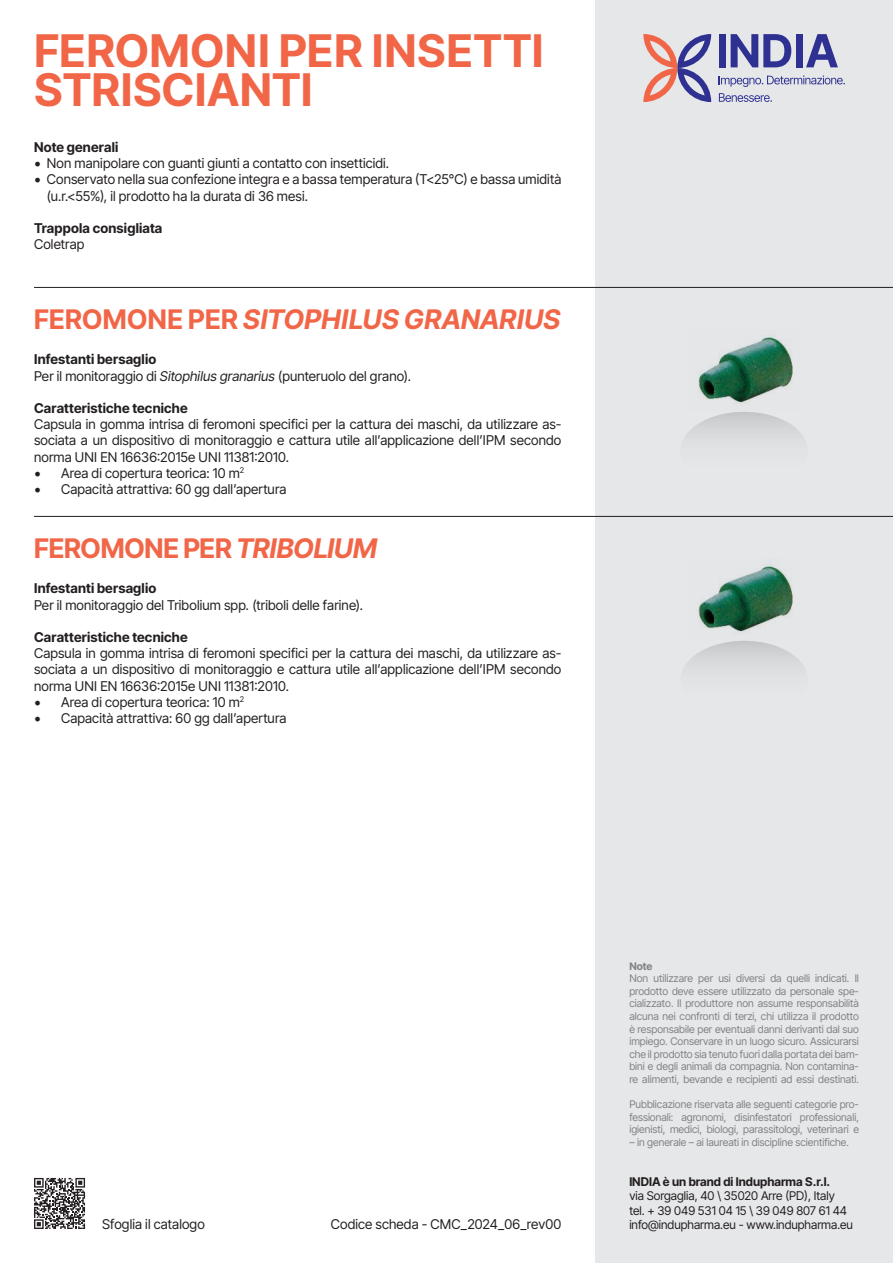
<style>
.page{position:relative;width:893px;height:1263px;background:#fff}
.page>*{position:absolute;margin:0;border:0;box-sizing:border-box;transform-origin:0 0}
.t1{font:700 45px/39px "Inter Tight";letter-spacing:.02em;color:#f26648}
.t2{font:italic 700 27px "Inter Tight";letter-spacing:.015em;color:#f26648}
.t3{font:700 27px "Inter Tight";letter-spacing:-.005em;color:#f26648}
.t4{font:13.5px/16.2px "Inter Tight";letter-spacing:.01em;color:#231f20;text-align:justify}
.t5{font:700 13.5px "Inter Tight";letter-spacing:.015em;color:#231f20}
.t6{font:12px "Inter Tight";color:#231f20}
.t7{font:700 12px "Inter Tight";color:#231f20}
.t8{font:10.5px/12.6px "Inter Tight";color:#808285;text-align:justify}
.t9{font:700 10.5px "Inter Tight";color:#808285}
.s1{font-family:"Minion Pro";font-size:18px}
.s2{font-style:normal}
.s3{font-style:italic}
</style>
<div class="page">
<div style="left:595px;top:0;width:298px;height:1263px;background:#e6e7e9"></div>
<svg style="left:719px;top:75px;width:126px;height:12px"></svg>
<svg style="left:719px;top:93px;width:53px;height:9px"></svg>
<svg style="left:643px;top:34px;width:68px;height:68px"></svg>
<div style="left:719px;top:34px;width:7px;height:33px;background:#2e3092"></div>
<svg style="left:731px;top:34px;width:60px;height:33px"></svg>
<div style="left:796px;top:34px;width:7px;height:33px;background:#2e3092"></div>
<svg style="left:806px;top:34px;width:32px;height:33px"></svg>
<div style="left:680px;top:412px;width:128px;height:78px;background:linear-gradient(to bottom,#cfd0d2,#ecedef);border-radius:50%"></div>
<div style="left:680px;top:641px;width:128px;height:78px;background:linear-gradient(to bottom,#cfd0d2,#ecedef);border-radius:50%"></div>
<hr style="left:34px;top:287px;width:859px;height:1px;background:#231f20">
<hr style="left:34px;top:516px;width:859px;height:1px;background:#231f20">
<img style="left:698px;top:336px;width:95px;height:67px">
<img style="left:698px;top:565px;width:95px;height:67px">
<svg style="left:34px;top:1178px;width:51px;height:51px"></svg>
<p class="t1" style="left:34px;top:30px;width:511px">FEROMONI PER INSETTI<br>STRISCIANTI</p>
<p class="t5" style="left:34px;top:137px;width:86px">Note generali</p>
<p class="t4" style="left:34px;top:155px;width:357px"><span class="s1">•</span> Non manipolare con guanti giunti a contatto con insetticidi.</p>
<p class="t4" style="left:47px;top:171px;width:516px;text-indent:-13px"><span class="s1">•</span> Conservato nella sua confezione integra e a bassa temperatura (T&lt;25°C) e bassa umidità (u.r.&lt;55%), il prodotto ha la durata di 36 mesi.</p>
<p class="t5" style="left:34px;top:218px;width:130px">Trappola consigliata</p>
<p class="t4" style="left:34px;top:236px;width:52px">Coletrap</p>
<p class="t2" style="left:34px;top:299px;width:528px"><span class="s2">FEROMONE PER</span> SITOPHILUS GRANARIUS</p>
<p class="t5" style="left:34px;top:349px;width:124px">Infestanti bersaglio</p>
<p class="t4" style="left:34px;top:367px;width:378px">Per il monitoraggio di <span class="s3">Sitophilus granarius</span> (punteruolo del grano).</p>
<p class="t5" style="left:34px;top:398px;width:155px">Caratteristiche tecniche</p>
<p class="t4" style="left:34px;top:416px;width:529px">Capsula in gomma intrisa di feromoni specifici per la cattura dei maschi, da utilizzare as&shy;sociata a un dispositivo di monitoraggio e cattura utile all’applicazione dell’IPM secondo norma UNI EN 16636:2015e UNI 11381:2010.</p>
<p class="t4" style="left:34px;top:464px;width:212px"><span class="s1">•</span> Area di copertura teorica: 10 m<sup>2</sup></p>
<p class="t4" style="left:34px;top:481px;width:254px"><span class="s1">•</span> Capacità attrattiva: 60 gg dall’apertura</p>
<p class="t3" style="left:34px;top:528px;width:344px">FEROMONE PER <span class="s3">TRIBOLIUM</span></p>
<p class="t5" style="left:34px;top:578px;width:124px">Infestanti bersaglio</p>
<p class="t4" style="left:34px;top:596px;width:330px">Per il monitoraggio del Tribolium spp<span class="s3">.</span> (triboli delle farine).</p>
<p class="t5" style="left:34px;top:627px;width:155px">Caratteristiche tecniche</p>
<p class="t4" style="left:34px;top:645px;width:529px">Capsula in gomma intrisa di feromoni specifici per la cattura dei maschi, da utilizzare as&shy;sociata a un dispositivo di monitoraggio e cattura utile all’applicazione dell’IPM secondo norma UNI EN 16636:2015e UNI 11381:2010.</p>
<p class="t4" style="left:34px;top:693px;width:212px"><span class="s1">•</span> Area di copertura teorica: 10 m<sup>2</sup></p>
<p class="t4" style="left:34px;top:710px;width:254px"><span class="s1">•</span> Capacità attrattiva: 60 gg dall’apertura</p>
<p class="t4" style="left:102px;top:1216px;width:104px">Sfoglia il catalogo</p>
<p class="t4" style="left:331px;top:1216px;width:232px">Codice scheda - CMC_2024_06_rev00</p>
<p class="t9" style="left:629px;top:958px;width:25px">Note</p>
<p class="t8" style="left:629px;top:972px;width:231px">Non utilizzare per usi diversi da quelli indicati. Il prodotto deve essere utilizzato da personale spe&shy;cializzato. Il produttore non assume responsabilità alcuna nei confronti di terzi, chi utilizza il prodotto è responsabile per eventuali danni derivanti dal suo impiego. Conservare in un luogo sicuro. Assicurarsi che il prodotto sia tenuto fuori dalla portata dei bam&shy;bini e degli animali da compagnia. Non contamina&shy;re alimenti, bevande e recipienti ad essi destinati.</p>
<p class="t8" style="left:629px;top:1098px;width:231px">Pubblicazione riservata alle seguenti categorie pro&shy;fessionali: agronomi, disinfestatori professionali, igienisti, medici, biologi, parassitologi, veterinari e</p>
<p class="t8" style="left:629px;top:1135px;width:221px">– in generale – ai laureati in discipline scientifiche.</p>
<p class="t7" style="left:629px;top:1172px;width:202px">INDIA è un brand di Indupharma S.r.l.</p>
<p class="t6" style="left:629px;top:1187px;width:207px">via Sorgaglia, 40 \ 35020 Arre (PD), Italy</p>
<p class="t6" style="left:629px;top:1201px;width:219px">tel. + 39 049 531 04 15 \ 39 049 807 61 44</p>
<p class="t6" style="left:629px;top:1216px;width:225px">info@indupharma.eu - www.indupharma.eu</p>
</div>
